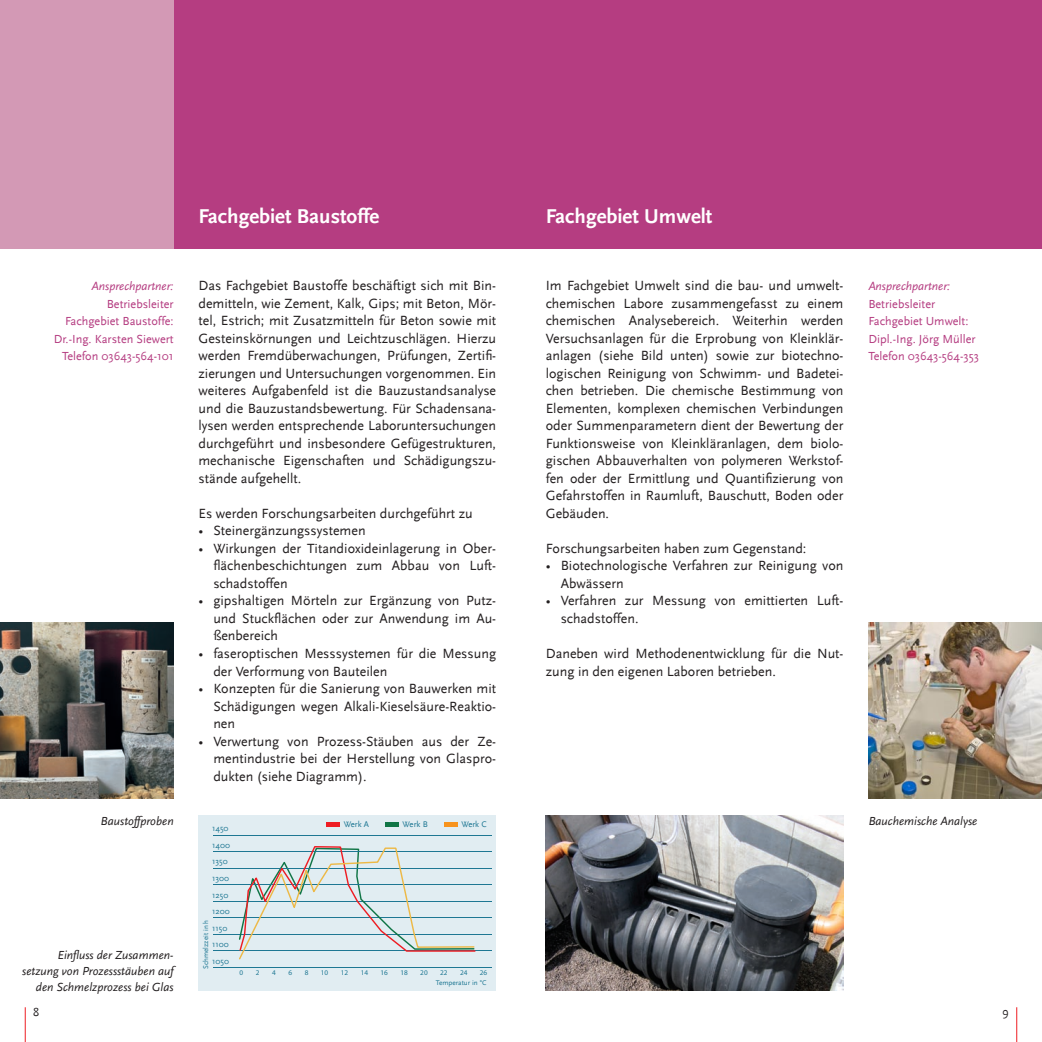
<style>
.page{position:relative;width:1042px;height:1042px;background:#fff}
.page>*{position:absolute;margin:0;border:0;box-sizing:border-box;transform-origin:0 0}
.t1{font:700 21px "Scala Sans";color:#fff}
.t2{font:14px/17.5px "Scala Sans";color:#231f20;text-align:justify}
.t3{font:12.25px/17.5px "Scala Sans";color:#b53d81;text-align:right}
.t4{font:italic 12.25px/15.8px "Scala Sans";color:#231f20;text-align:right}
.t5{font:italic 12.25px "Scala Sans";color:#b53d81}
.t6{font:12.25px "Scala Sans";color:#231f20}
.t7{font:8.58px "Scala Sans";color:#1e7793}
.t8{font:7.17px "Scala Sans";color:#1e7793}
.t9{font:7.17px "Scala Sans LF";color:#1e7793}
</style>
<div class="page">
<hr style="left:25px;top:1007px;width:1px;height:35px;background:#ee1d23">
<hr style="left:1016px;top:1007px;width:1px;height:35px;background:#ee1d23">
<div style="left:0;top:0;width:1042px;height:248px;background:#b53d81"></div>
<img style="left:546px;top:815px;width:297px;height:175px">
<div style="left:0;top:0;width:174px;height:248px;background:#d399b5"></div>
<img style="left:0;top:623px;width:174px;height:175px">
<div style="left:198px;top:815px;width:298px;height:175px;background:#e1edf2"></div>
<hr style="left:213px;top:967px;width:279px;height:1px;background:#1e7793">
<hr style="left:213px;top:951px;width:279px;height:1px;background:#1e7793">
<hr style="left:213px;top:934px;width:279px;height:1px;background:#1e7793">
<hr style="left:213px;top:917px;width:279px;height:1px;background:#1e7793">
<hr style="left:213px;top:901px;width:279px;height:1px;background:#1e7793">
<hr style="left:213px;top:884px;width:279px;height:1px;background:#1e7793">
<hr style="left:213px;top:868px;width:279px;height:1px;background:#1e7793">
<hr style="left:213px;top:851px;width:279px;height:1px;background:#1e7793">
<hr style="left:213px;top:835px;width:279px;height:1px;background:#1e7793">
<svg style="left:238px;top:846px;width:238px;height:114px"></svg>
<hr style="left:326px;top:822px;width:14px;height:4px;background:#ee1d23">
<hr style="left:385px;top:822px;width:14px;height:4px;background:#107546">
<hr style="left:444px;top:822px;width:14px;height:4px;background:#f7931d">
<img style="left:868px;top:623px;width:174px;height:175px">
<p class="t5" style="left:92px;top:280px;width:84px">Ansprechpartner:</p>
<p class="t3" style="left:54px;top:295px;width:121px">Betriebsleiter<br>Fachgebiet Baustoffe:<br>Dr.-Ing. Karsten Siewert<br>Telefon 03643-564-101</p>
<h1 class="t1" style="left:198px;top:205px;width:182px">Fachgebiet Baustoffe</h1>
<h1 class="t1" style="left:546px;top:205px;width:168px">Fachgebiet Umwelt</h1>
<p class="t2" style="left:198px;top:277px;width:299px">Das Fachgebiet Baustoffe beschäftigt sich mit Bin&shy;demitteln, wie Zement, Kalk, Gips; mit Beton, Mör&shy;tel, Estrich; mit Zusatzmitteln für Beton sowie mit Gesteinskörnungen und Leichtzuschlägen. Hierzu werden Fremdüberwachungen, Prüfungen, Zertifi&shy;zierungen und Untersuchungen vorgenommen. Ein weiteres Aufgabenfeld ist die Bauzustandsanalyse und die Bauzustandsbewertung. Für Schadensana&shy;lysen werden entsprechende Laboruntersuchungen durchgeführt und insbesondere Gefügestrukturen, mechanische Eigenschaften und Schädigungszu&shy;stände aufgehellt.</p>
<p class="t2" style="left:198px;top:505px;width:276px">Es werden Forschungsarbeiten durchgeführt zu</p>
<p class="t2" style="left:198px;top:522px;width:169px">• Steinergänzungssystemen</p>
<p class="t2" style="left:213px;top:540px;width:284px;text-indent:-15px">• Wirkungen der Titandioxideinlagerung in Ober&shy;flächenbeschichtungen zum Abbau von Luft&shy;schadstoffen</p>
<p class="t2" style="left:213px;top:592px;width:284px;text-indent:-15px">• gipshaltigen Mörteln zur Ergänzung von Putz&shy;und Stuckflächen oder zur Anwendung im Au&shy;ßenbereich</p>
<p class="t2" style="left:213px;top:645px;width:284px;text-indent:-15px">• faseroptischen Messsystemen für die Messung der Verformung von Bauteilen</p>
<p class="t2" style="left:213px;top:680px;width:284px;text-indent:-15px">• Konzepten für die Sanierung von Bauwerken mit Schädigungen wegen Alkali-Kieselsäure-Reaktio&shy;nen</p>
<p class="t2" style="left:213px;top:732px;width:284px;text-indent:-15px">• Verwertung von Prozess-Stäuben aus der Ze&shy;mentindustrie bei der Herstellung von Glaspro&shy;dukten (siehe Diagramm).</p>
<p class="t2" style="left:546px;top:277px;width:299px">Im Fachgebiet Umwelt sind die bau- und umwelt&shy;chemischen Labore zusammengefasst zu einem chemischen Analysebereich. Weiterhin werden Versuchsanlagen für die Erprobung von Kleinklär&shy;anlagen (siehe Bild unten) sowie zur biotechno&shy;logischen Reinigung von Schwimm- und Badetei&shy;chen betrieben. Die chemische Bestimmung von Elementen, komplexen chemischen Verbindungen oder Summenparametern dient der Bewertung der Funktionsweise von Kleinkläranlagen, dem biolo&shy;gischen Abbauverhalten von polymeren Werkstof&shy;fen oder der Ermittlung und Quantifizierung von Gefahrstoffen in Raumluft, Bauschutt, Boden oder Gebäuden.</p>
<p class="t2" style="left:546px;top:540px;width:262px">Forschungsarbeiten haben zum Gegenstand:</p>
<p class="t2" style="left:561px;top:557px;width:284px;text-indent:-15px">• Biotechnologische Verfahren zur Reinigung von<br>Abwässern</p>
<p class="t2" style="left:561px;top:592px;width:284px;text-indent:-15px">• Verfahren zur Messung von emittierten Luft&shy;schadstoffen.</p>
<p class="t2" style="left:546px;top:645px;width:299px">Daneben wird Methodenentwicklung für die Nut&shy;zung in den eigenen Laboren betrieben.</p>
<p class="t5" style="left:868px;top:280px;width:84px">Ansprechpartner:</p>
<p class="t3" style="left:868px;top:295px;width:112px;text-align:left">Betriebsleiter<br>Fachgebiet Umwelt:<br>Dipl.-Ing. Jörg Müller<br>Telefon 03643-564-353</p>
<p class="t4" style="left:101px;top:813px;width:74px">Baustoffproben</p>
<p class="t4" style="left:868px;top:813px;width:111px">Bauchemische Analyse</p>
<p class="t7" style="left:344px;top:819px;width:27px">Werk A</p>
<p class="t7" style="left:403px;top:819px;width:27px">Werk B</p>
<p class="t7" style="left:461px;top:819px;width:27px">Werk C</p>
<p class="t7" style="left:212px;top:824px;width:18px">1450</p>
<p class="t7" style="left:212px;top:840px;width:19px">1400</p>
<p class="t7" style="left:212px;top:857px;width:17px">1350</p>
<p class="t7" style="left:212px;top:873px;width:18px">1300</p>
<p class="t7" style="left:212px;top:890px;width:18px">1250</p>
<p class="t4" style="left:22px;top:947px;width:153px">Einfluss der Zusammen&shy;setzung von Prozessstäuben auf den Schmelzprozess bei Glas</p>
<p class="t7" style="left:212px;top:906px;width:19px">1200</p>
<p class="t8" style="left:202px;top:969px;width:50px;rotate:-90deg">Schmelzzeit in h</p>
<p class="t7" style="left:212px;top:923px;width:17px">1150</p>
<p class="t7" style="left:212px;top:940px;width:18px">1100</p>
<p class="t7" style="left:212px;top:956px;width:18px">1050</p>
<p class="t9" style="left:240px;top:968px;width:5px">0</p>
<p class="t9" style="left:256px;top:968px;width:5px">2</p>
<p class="t9" style="left:272px;top:968px;width:5px">4</p>
<p class="t9" style="left:288px;top:968px;width:5px">6</p>
<p class="t9" style="left:305px;top:968px;width:5px">8</p>
<p class="t9" style="left:321px;top:968px;width:9px">10</p>
<p class="t9" style="left:341px;top:968px;width:9px">12</p>
<p class="t9" style="left:361px;top:968px;width:9px">14</p>
<p class="t9" style="left:380px;top:968px;width:9px">16</p>
<p class="t9" style="left:400px;top:968px;width:9px">18</p>
<p class="t9" style="left:420px;top:968px;width:9px">20</p>
<p class="t9" style="left:440px;top:968px;width:9px">22</p>
<p class="t9" style="left:460px;top:968px;width:9px">24</p>
<p class="t9" style="left:480px;top:968px;width:9px">26</p>
<p class="t8" style="left:436px;top:978px;width:52px">Temperatur in °C</p>
<p class="t6" style="left:33px;top:1006px;width:8px">8</p>
<p class="t6" style="left:1002px;top:1006px;width:8px">9</p>
</div>
